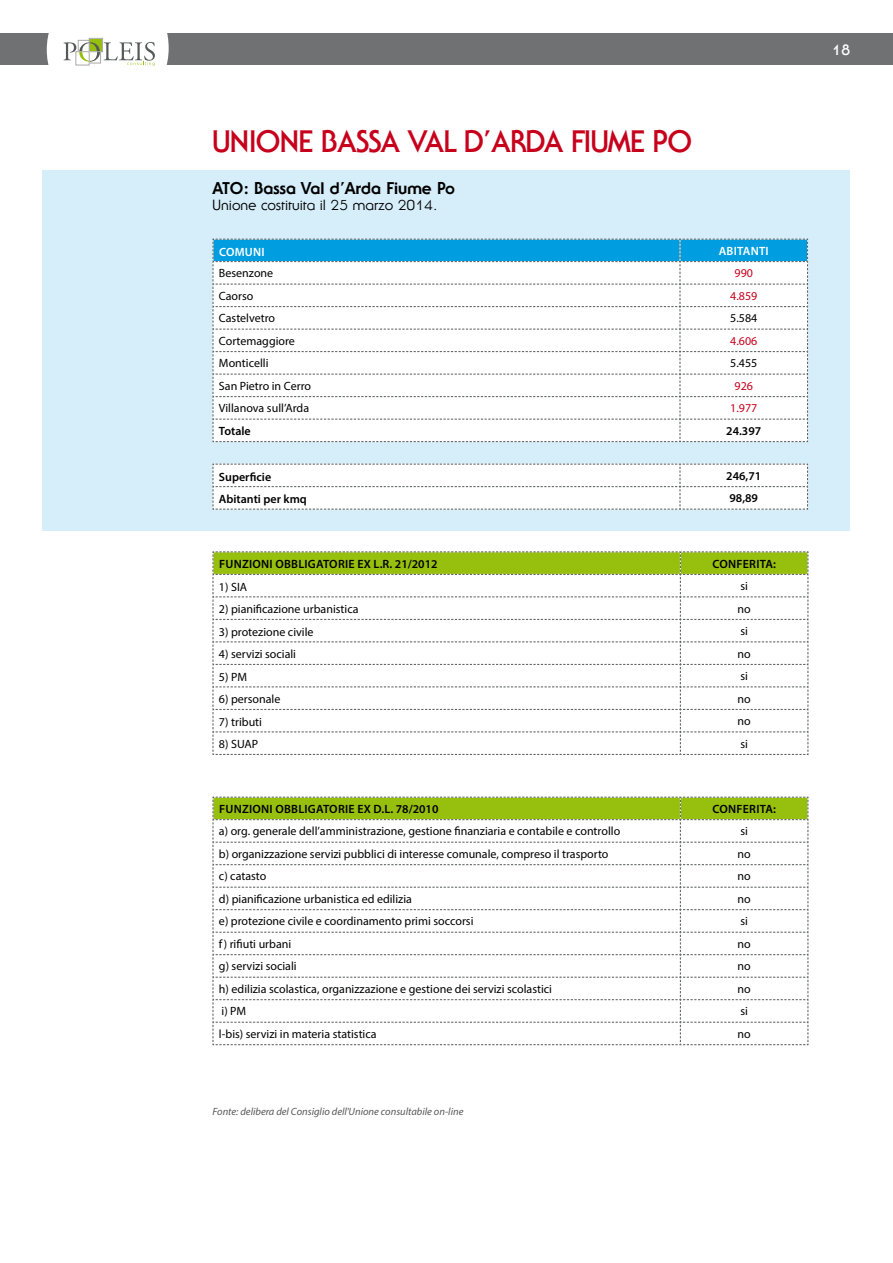
<style>
.page{position:relative;width:893px;height:1263px;background:#fff}
.page>*{position:absolute;margin:0;border:0;box-sizing:border-box;transform-origin:0 0}
.t1{font:700 30px "Serif Gothic IT Cby BT";letter-spacing:-.03em;color:#c7011b}
.t2{font:800 16.5px "Serif Gothic IT Cby BT";color:#000}
.t3{font:700 15px "Serif Gothic IT Cby BT";color:#fff}
.t4{font:14.25px "Serif Gothic IT Cby BT";color:#000}
.t5{font:12px "Myriad Pro";color:#000}
.t6{font:600 12px "Myriad Pro";letter-spacing:.02em;color:#000}
.t7{font:12px "Myriad Pro";color:#c7011b}
.t8{font:600 12px "Myriad Pro";letter-spacing:.02em;color:#fff}
.t9{font:600 12px "Myriad Pro";color:#000}
.t10{font:italic 10.5px "Myriad Pro";color:#58585a}
</style>
<div class="page">
<div style="left:0;top:33px;width:893px;height:31px;background:#707172"></div>
<svg style="left:47px;top:33px;width:122px;height:34px;background:#e5e8e0"></svg>
<div style="left:43px;top:170px;width:807px;height:360px;background:#d6eefa"></div>
<svg style="left:212px;top:238px;width:596px;height:204px;background:#deeff6"></svg>
<svg style="left:212px;top:463px;width:596px;height:47px;background:#f7f7f8"></svg>
<svg style="left:212px;top:551px;width:597px;height:204px"></svg>
<svg style="left:212px;top:796px;width:597px;height:249px"></svg>
<h1 class="t1" style="left:213px;top:123px;width:481px">UNIONE BASSA VAL D’ARDA FIUME PO</h1>
<h2 class="t2" style="left:213px;top:178px;width:244px">ATO: Bassa Val d’Arda Fiume Po</h2>
<p class="t4" style="left:213px;top:196px;width:226px">Unione costituita il 25 marzo 2014.</p>
<p class="t8" style="left:219px;top:244px;width:47px">COMUNI</p>
<p class="t8" style="left:719px;top:243px;width:52px">ABITANTI</p>
<p class="t5" style="left:219px;top:266px;width:56px">Besenzone</p>
<p class="t7" style="left:734px;top:266px;width:20px">990</p>
<p class="t5" style="left:219px;top:288px;width:36px">Caorso</p>
<p class="t7" style="left:730px;top:288px;width:29px">4.859</p>
<p class="t5" style="left:219px;top:311px;width:58px">Castelvetro</p>
<p class="t5" style="left:730px;top:311px;width:29px">5.584</p>
<p class="t5" style="left:219px;top:333px;width:77px">Cortemaggiore</p>
<p class="t7" style="left:730px;top:333px;width:29px">4.606</p>
<p class="t5" style="left:219px;top:356px;width:51px">Monticelli</p>
<p class="t5" style="left:730px;top:356px;width:29px">5.455</p>
<p class="t5" style="left:219px;top:378px;width:94px">San Pietro in Cerro</p>
<p class="t7" style="left:734px;top:378px;width:20px">926</p>
<p class="t5" style="left:219px;top:401px;width:92px">Villanova sull’Arda</p>
<p class="t7" style="left:730px;top:401px;width:29px">1.977</p>
<p class="t6" style="left:219px;top:423px;width:33px">TOTALE</p>
<p class="t6" style="left:726px;top:423px;width:36px">24.397</p>
<p class="t6" style="left:219px;top:469px;width:54px">SUPERFICIE</p>
<p class="t6" style="left:726px;top:468px;width:36px">246,71</p>
<p class="t9" style="left:219px;top:491px;width:89px">ABITANTI PER KMQ</p>
<p class="t6" style="left:729px;top:491px;width:30px">98,89</p>
<p class="t6" style="left:219px;top:557px;width:220px">FUNZIONI OBBLIGATORIE EX L.R. 21/2012</p>
<p class="t6" style="left:712px;top:556px;width:65px">CONFERITA:</p>
<p class="t5" style="left:219px;top:579px;width:30px">1) SIA</p>
<p class="t5" style="left:740px;top:579px;width:9px">si</p>
<p class="t5" style="left:219px;top:602px;width:141px">2) pianificazione urbanistica</p>
<p class="t5" style="left:737px;top:601px;width:15px">no</p>
<p class="t5" style="left:219px;top:624px;width:96px">3) protezione civile</p>
<p class="t5" style="left:740px;top:624px;width:9px">si</p>
<p class="t5" style="left:219px;top:647px;width:79px">4) servizi sociali</p>
<p class="t5" style="left:737px;top:646px;width:15px">no</p>
<p class="t5" style="left:219px;top:669px;width:29px">5) PM</p>
<p class="t5" style="left:740px;top:669px;width:9px">si</p>
<p class="t5" style="left:219px;top:692px;width:63px">6) personale</p>
<p class="t5" style="left:737px;top:691px;width:15px">no</p>
<p class="t5" style="left:219px;top:714px;width:45px">7) tributi</p>
<p class="t5" style="left:737px;top:714px;width:15px">no</p>
<p class="t5" style="left:219px;top:737px;width:41px">8) SUAP</p>
<p class="t5" style="left:740px;top:736px;width:9px">si</p>
<p class="t6" style="left:219px;top:801px;width:221px">FUNZIONI OBBLIGATORIE EX D.L. 78/2010</p>
<p class="t6" style="left:712px;top:801px;width:65px">CONFERITA:</p>
<p class="t5" style="left:219px;top:824px;width:403px">a) org. generale dell’amministrazione, gestione finanziaria e contabile e controllo</p>
<p class="t5" style="left:740px;top:824px;width:9px">si</p>
<p class="t5" style="left:219px;top:846px;width:391px">b) organizzazione servizi pubblici di interesse comunale, compreso il trasporto</p>
<p class="t5" style="left:737px;top:846px;width:15px">no</p>
<p class="t5" style="left:219px;top:869px;width:49px">c) catasto</p>
<p class="t5" style="left:737px;top:869px;width:15px">no</p>
<p class="t5" style="left:219px;top:891px;width:194px">d) pianificazione urbanistica ed edilizia</p>
<p class="t5" style="left:737px;top:891px;width:15px">no</p>
<p class="t5" style="left:219px;top:914px;width:256px">e) protezione civile e coordinamento primi soccorsi</p>
<p class="t5" style="left:740px;top:914px;width:9px">si</p>
<p class="t5" style="left:219px;top:936px;width:74px">f) rifiuti urbani</p>
<p class="t5" style="left:737px;top:936px;width:15px">no</p>
<p class="t5" style="left:219px;top:959px;width:79px">g) servizi sociali</p>
<p class="t5" style="left:737px;top:959px;width:15px">no</p>
<p class="t5" style="left:219px;top:981px;width:335px">h) edilizia scolastica, organizzazione e gestione dei servizi scolastici</p>
<p class="t5" style="left:737px;top:981px;width:15px">no</p>
<p class="t5" style="left:222px;top:1004px;width:26px">i) PM</p>
<p class="t5" style="left:740px;top:1004px;width:9px">si</p>
<p class="t5" style="left:219px;top:1026px;width:159px">l-bis) servizi in materia statistica</p>
<p class="t5" style="left:737px;top:1026px;width:15px">no</p>
<p class="t10" style="left:213px;top:1105px;width:252px">Fonte: delibera del Consiglio dell'Unione consultabile on-line</p>
<p class="t3" style="left:832px;top:41px;width:20px">18</p>
</div>
